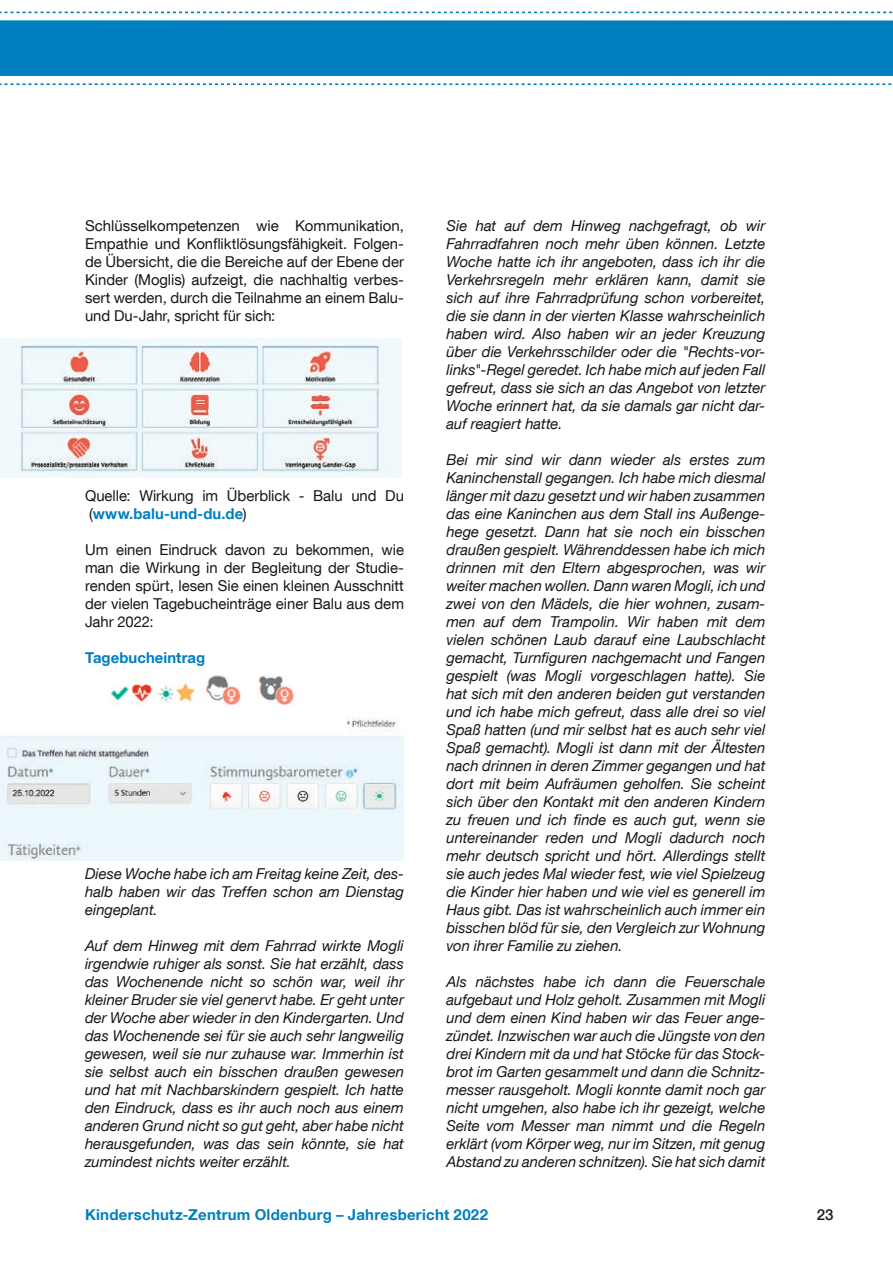
<style>
.page{position:relative;width:893px;height:1263px;background:#fff}
.page>*{position:absolute;margin:0;border:0;box-sizing:border-box;transform-origin:0 0}
.Fließtext{font:italic 15px/18px "Helvetica Neue LT Com";color:#151616;text-align:justify}
.Fließtext-2{font:15px/18px "Helvetica Neue LT Com";letter-spacing:-.005em;color:#151616;text-align:justify}
.Fließtext-3{font:700 15px "Helvetica Neue LT Com";letter-spacing:.015em;color:#007fbe}
.t1{font:500 15px "Helvetica Neue LT Com";color:#151616}
.s1{font-weight:700;color:#007fbe}
</style>
<div class="page">
<svg style="left:0;top:11px;width:893px;height:75px"></svg>
<div style="left:0;top:21px;width:893px;height:55px;background:#007fbe"></div>
<img style="left:0;top:338px;width:402px;height:140px">
<img style="left:110px;top:675px;width:184px;height:30px">
<img style="left:0;top:718px;width:404px;height:142px">
<p class="Fließtext-2" style="left:85px;top:216px;width:320px">Schlüsselkompetenzen wie Kommunikation, Empathie und Konfliktlösungsfähigkeit. Folgen&shy;de Übersicht, die die Bereiche auf der Ebene der Kinder (Moglis) aufzeigt, die nachhaltig verbes&shy;sert werden, durch die Teilnahme an einem Balu&shy;und Du-Jahr, spricht für sich:</p>
<p class="Fließtext-2" style="left:85px;top:486px;width:320px">Quelle: Wirkung im Überblick - Balu und Du (<span class="s1">www.balu-und-du.de</span>)</p>
<p class="Fließtext-2" style="left:85px;top:540px;width:320px">Um einen Eindruck davon zu bekommen, wie man die Wirkung in der Begleitung der Studie&shy;renden spürt, lesen Sie einen kleinen Ausschnitt der vielen Tagebucheinträge einer Balu aus dem Jahr 2022:</p>
<p class="Fließtext-3" style="left:85px;top:648px;width:122px">Tagebucheintrag</p>
<p class="Fließtext" style="left:85px;top:864px;width:320px">Diese Woche habe ich am Freitag keine Zeit, des&shy;halb haben wir das Treffen schon am Dienstag eingeplant.</p>
<p class="Fließtext" style="left:85px;top:936px;width:320px">Auf dem Hinweg mit dem Fahrrad wirkte Mogli irgendwie ruhiger als sonst. Sie hat erzählt, dass das Wochenende nicht so schön war, weil ihr kleiner Bruder sie viel genervt habe. Er geht unter der Woche aber wieder in den Kindergarten. Und das Wochenende sei für sie auch sehr langweilig gewesen, weil sie nur zuhause war. Immerhin ist sie selbst auch ein bisschen draußen gewesen und hat mit Nachbarskindern gespielt. Ich hatte den Eindruck, dass es ihr auch noch aus einem anderen Grund nicht so gut geht, aber habe nicht herausgefunden, was das sein könnte, sie hat zumindest nichts weiter erzählt.</p>
<p class="Fließtext" style="left:446px;top:216px;width:320px">Sie hat auf dem Hinweg nachgefragt, ob wir Fahrradfahren noch mehr üben können. Letzte Woche hatte ich ihr angeboten, dass ich ihr die Verkehrsregeln mehr erklären kann, damit sie sich auf ihre Fahrradprüfung schon vorbereitet, die sie dann in der vierten Klasse wahrscheinlich haben wird. Also haben wir an jeder Kreuzung über die Verkehrsschilder oder die "Rechts-vor&shy;links"-Regel geredet. Ich habe mich auf jeden Fall gefreut, dass sie sich an das Angebot von letzter Woche erinnert hat, da sie damals gar nicht dar&shy;auf reagiert hatte.</p>
<p class="Fließtext" style="left:446px;top:450px;width:320px">Bei mir sind wir dann wieder als erstes zum Kaninchenstall gegangen. Ich habe mich diesmal länger mit dazu gesetzt und wir haben zusammen das eine Kaninchen aus dem Stall ins Außenge&shy;hege gesetzt. Dann hat sie noch ein bisschen draußen gespielt. Währenddessen habe ich mich drinnen mit den Eltern abgesprochen, was wir weiter machen wollen. Dann waren Mogli, ich und zwei von den Mädels, die hier wohnen, zusam&shy;men auf dem Trampolin. Wir haben mit dem vielen schönen Laub darauf eine Laubschlacht gemacht, Turnfiguren nachgemacht und Fangen gespielt (was Mogli vorgeschlagen hatte). Sie hat sich mit den anderen beiden gut verstanden und ich habe mich gefreut, dass alle drei so viel Spaß hatten (und mir selbst hat es auch sehr viel Spaß gemacht). Mogli ist dann mit der Ältesten nach drinnen in deren Zimmer gegangen und hat dort mit beim Aufräumen geholfen. Sie scheint sich über den Kontakt mit den anderen Kindern zu freuen und ich finde es auch gut, wenn sie untereinander reden und Mogli dadurch noch mehr deutsch spricht und hört. Allerdings stellt sie auch jedes Mal wieder fest, wie viel Spielzeug die Kinder hier haben und wie viel es generell im Haus gibt. Das ist wahrscheinlich auch immer ein bisschen blöd für sie, den Vergleich zur Wohnung von ihrer Familie zu ziehen.</p>
<p class="Fließtext" style="left:446px;top:972px;width:320px">Als nächstes habe ich dann die Feuerschale aufgebaut und Holz geholt. Zusammen mit Mogli und dem einen Kind haben wir das Feuer ange&shy;zündet. Inzwischen war auch die Jüngste von den drei Kindern mit da und hat Stöcke für das Stock&shy;brot im Garten gesammelt und dann die Schnitz&shy;messer rausgeholt. Mogli konnte damit noch gar nicht umgehen, also habe ich ihr gezeigt, welche Seite vom Messer man nimmt und die Regeln erklärt (vom Körper weg, nur im Sitzen, mit genug Abstand zu anderen schnitzen). Sie hat sich damit</p>
<p class="Fließtext-3" style="left:85px;top:1205px;width:404px">Kinderschutz-Zentrum Oldenburg – Jahresbericht 2022</p>
<p class="t1" style="left:817px;top:1206px;width:18px">23</p>
</div>
